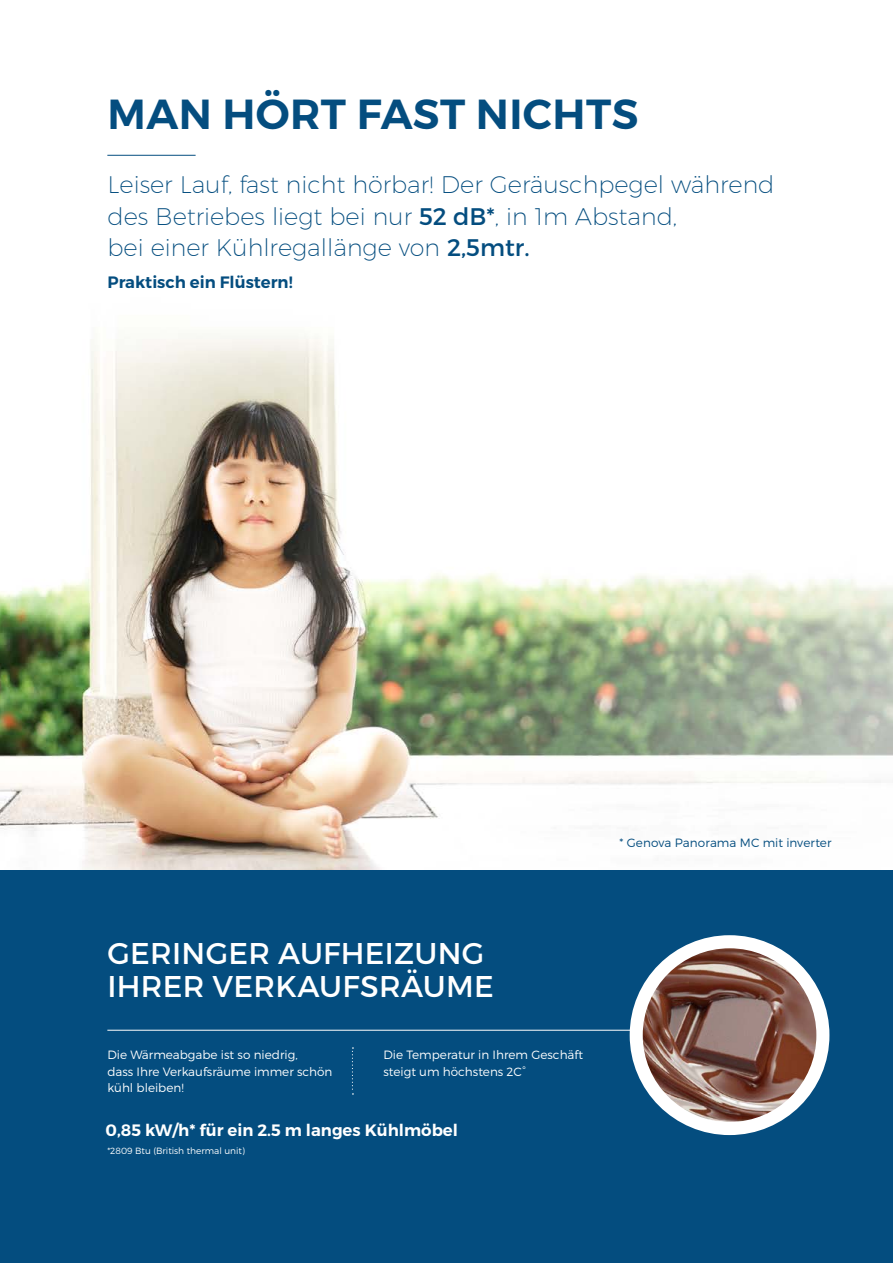
<style>
.page{position:relative;width:893px;height:1263px;background:#fff}
.page>*{position:absolute;margin:0;border:0;box-sizing:border-box;transform-origin:0 0}
.t1{font:600 42px "Montserrat";letter-spacing:.01em;color:#044d7f}
.t2{font:30px/33px "Montserrat";letter-spacing:.01em;color:#fff}
.t3{font:200 24px/31.5px "Montserrat";color:#044d7f}
.t4{font:600 16.5px "Montserrat";color:#fff}
.t5{font:600 16.5px "Montserrat";color:#044d7f}
.t6{font:300 12px/16.5px "Montserrat";color:#fff}
.t7{font:300 12px "Montserrat";letter-spacing:.005em;color:#044d7f}
.t8{font:300 9px "Montserrat";color:#fff}
.s1{font-weight:400}
</style>
<div class="page">
<img style="left:0;top:154px;width:893px;height:716px">
<div style="left:0;top:870px;width:893px;height:393px;background:#044d7f"></div>
<svg style="left:352px;top:1047px;width:1px;height:47px"></svg>
<hr style="left:107px;top:1030px;width:603px;height:1px;background:#fff">
<div style="left:630px;top:935px;width:199px;height:200px;background:#fff;border-radius:50%"></div>
<img style="left:643px;top:948px;width:173px;height:174px;border-radius:87px">
<hr style="left:107px;top:155px;width:89px;height:1px;background:#044d7f">
<h1 class="t1" style="left:108px;top:88px;width:532px">MAN HÖRT FAST NICHTS</h1>
<p class="t3" style="left:108px;top:169px;width:668px">Leiser Lauf, fast nicht hörbar! Der Geräuschpegel während des Betriebes liegt bei nur <span class="s1">52 dB*</span>, in 1m Abstand,<br>bei einer Kühlregallänge von <span class="s1">2,5mtr.</span></p>
<p class="t5" style="left:108px;top:272px;width:187px">Praktisch ein Flüstern!</p>
<p class="t7" style="left:620px;top:836px;width:213px">* Genova Panorama MC mit inverter</p>
<p class="t2" style="left:108px;top:937px;width:388px">GERINGER AUFHEIZUNG<br>IHRER VERKAUFSRÄUME</p>
<p class="t6" style="left:107px;top:1046px;width:227px">Die Wärmeabgabe ist so niedrig,<br>dass Ihre Verkaufsräume immer schön kühl bleiben!</p>
<p class="t6" style="left:383px;top:1046px;width:201px">Die Temperatur in Ihrem Geschäft steigt um höchstens 2C°</p>
<p class="t4" style="left:106px;top:1120px;width:354px">0,85 kW/h* für ein 2.5 m langes Kühlmöbel</p>
<p class="t8" style="left:107px;top:1145px;width:139px">*2809 Btu (British thermal unit)</p>
</div>
